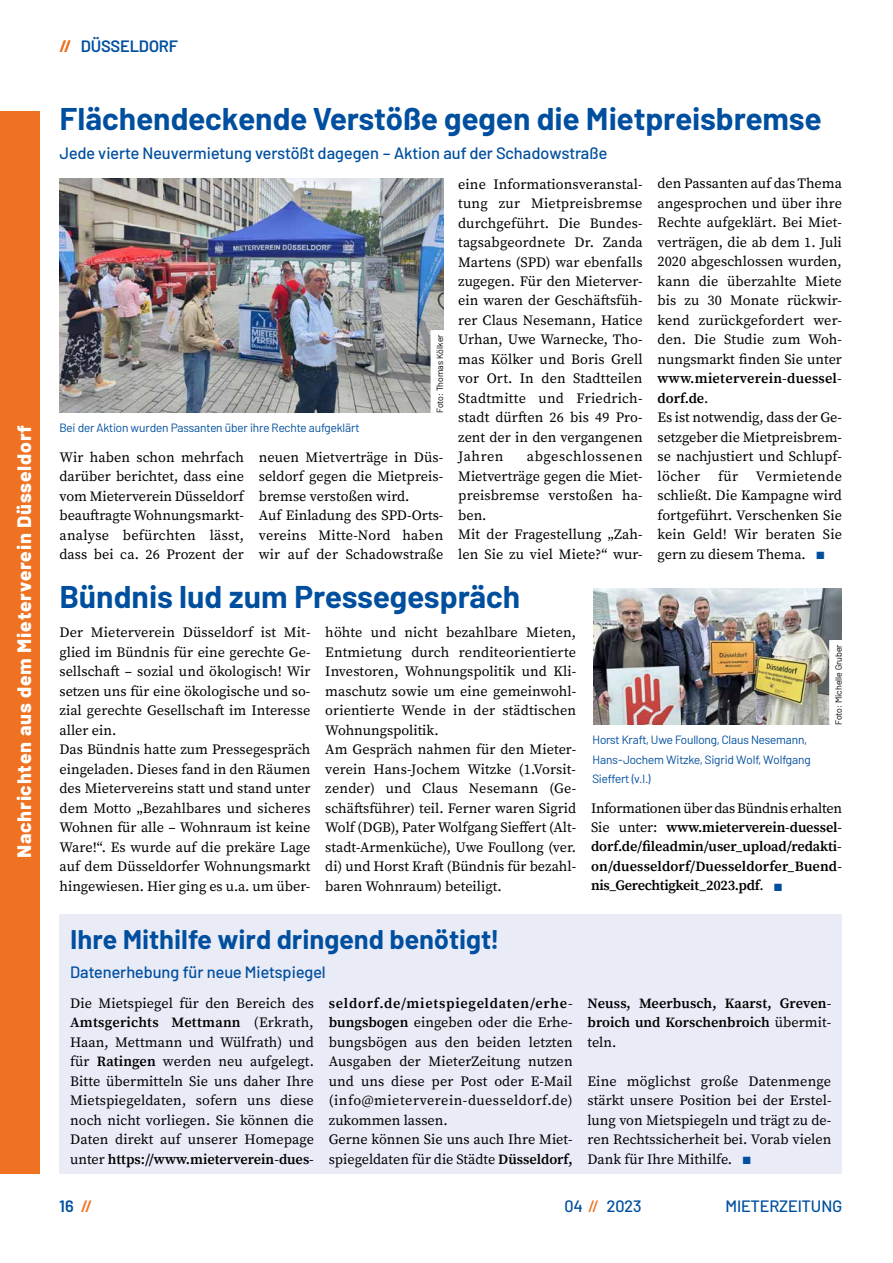
<style>
.page{position:relative;width:893px;height:1263px;background:#fff}
.page>*{position:absolute;margin:0;border:0;box-sizing:border-box;transform-origin:0 0}
.t1{font:700 31.5px "Barlow";color:#004f9f}
.t2{font:700 27px "Barlow";color:#004f9f}
.t3{font:800 19.5px "Barlow";letter-spacing:.04em;color:#fff}
.t4{font:500 16.5px "Barlow";color:#004f9f}
.t5{font:600 16.5px "Barlow";color:#004f9f}
.t6{font:14.25px/19.5px "Source Serif Pro";color:#000;text-align:justify}
.t7{font:600 14.25px/19.5px "Source Serif Pro";letter-spacing:.005em;color:#000;text-align:justify}
.t8{font:12px/19.5px "Barlow";letter-spacing:-.01em;color:#004f9f}
.t9{font:9px "Barlow";color:#000}
.s1{color:#ee7221}
.s2{font-weight:600}
.s3{color:#004f9f}
.s4{font-weight:400}
</style>
<div class="page">
<div style="left:0;top:111px;width:40px;height:1062px;background:#ee7221"></div>
<img style="left:60px;top:179px;width:383px;height:234px">
<div style="left:431px;top:330px;width:15px;height:83px;background:#fff"></div>
<div style="left:60px;top:914px;width:782px;height:260px;background:#e9ebf7"></div>
<img style="left:594px;top:588px;width:248px;height:137px">
<div style="left:829px;top:640px;width:15px;height:85px;background:#fff"></div>
<h3 class="t3" style="left:10px;top:858px;width:434px;rotate:-90deg">Nachrichten aus dem Mieterverein Düsseldorf</h3>
<p class="t5" style="left:60px;top:34px;width:120px"><span class="s1">//</span> DÜSSELDORF</p>
<h1 class="t1" style="left:60px;top:95px;width:763px">Flächendeckende Verstöße gegen die Mietpreisbremse</h1>
<p class="t4" style="left:60px;top:141px;width:549px">Jede vierte Neuvermietung verstößt dagegen – Aktion auf der Schadowstraße</p>
<p class="t8" style="left:60px;top:417px;width:301px">Bei der Aktion wurden Passanten über ihre Rechte aufgeklärt</p>
<p class="t9" style="left:434px;top:413px;width:80px;rotate:-90deg">Foto: Thomas Kölker</p>
<p class="t6" style="left:60px;top:447px;width:186px">Wir haben schon mehrfach darüber berichtet, dass eine vom Mieterverein Düsseldorf beauftragte Wohnungsmarkt&shy;analyse befürchten lässt, dass bei ca. 26 Prozent der</p>
<p class="t6" style="left:259px;top:447px;width:186px;text-align:left">neuen Mietverträge in Düs&shy;seldorf gegen die Mietpreis&shy;bremse verstoßen wird.<br>Auf Einladung des SPD-Orts&shy;vereins Mitte-Nord haben wir auf der Schadowstraße</p>
<p class="t6" style="left:458px;top:174px;width:186px">eine Informationsveranstal&shy;tung zur Mietpreisbremse durchgeführt. Die Bundes&shy;tagsabgeordnete Dr. Zanda Martens (SPD) war ebenfalls zugegen. Für den Mieterver&shy;ein waren der Geschäftsfüh&shy;rer Claus Nesemann, Hatice Urhan, Uwe Warnecke, Tho&shy;mas Kölker und Boris Grell vor Ort. In den Stadtteilen Stadtmitte und Friedrich&shy;stadt dürften 26 bis 49 Pro&shy;zent der in den vergangenen Jahren</p>
<p class="t6" style="left:458px;top:447px;width:186px;text-align:left;text-indent:69px">abgeschlossenen<br>Mietverträge gegen die Miet&shy;preisbremse verstoßen ha&shy;ben.<br>Mit der Fragestellung „Zah&shy;len Sie zu viel Miete?“ wur-</p>
<p class="t6" style="left:657px;top:174px;width:186px">den Passanten auf das Thema angesprochen und über ihre Rechte aufgeklärt. Bei Miet&shy;verträgen, die ab dem 1. Juli 2020 abgeschlossen wurden, kann die überzahlte Miete bis zu 30 Monate rückwir&shy;kend zurückgefordert wer&shy;den. Die Studie zum Woh&shy;nungsmarkt finden Sie unter</p>
<p class="t6" style="left:657px;top:369px;width:186px;text-align:left"><span class="s2">www.mieterverein-duessel&shy;dorf.de</span>.<br>Es ist notwendig, dass der Ge&shy;setzgeber die Mietpreisbrem&shy;se nachjustiert und Schlupf&shy;löcher</p>
<p class="t6" style="left:657px;top:466px;width:186px;text-indent:61px">für Vermietende schließt. Die Kampagne wird fortgeführt. Verschenken Sie kein Geld! Wir beraten Sie gern zu diesem Thema. <span class="s3">■</span></p>
<h1 class="t1" style="left:60px;top:573px;width:462px">Bündnis lud zum Pressegespräch</h1>
<p class="t6" style="left:60px;top:623px;width:253px;text-align:left">Der Mieterverein Düsseldorf ist Mit&shy;glied im Bündnis für eine gerechte Ge&shy;sellschaft – sozial und ökologisch! Wir setzen uns für eine ökologische und so&shy;zial gerechte Gesellschaft im Interesse aller ein.<br>Das Bündnis hatte zum Pressegespräch eingeladen. Dieses fand in den Räumen des Mietervereins statt und stand unter dem Motto „Bezahlbares und sicheres Wohnen für alle – Wohnraum ist keine Ware!“. Es wurde auf die prekäre Lage auf dem Düsseldorfer Wohnungsmarkt hingewiesen. Hier ging es u.a. um über-</p>
<p class="t6" style="left:325px;top:622px;width:252px;text-align:left">höhte und nicht bezahlbare Mieten, Entmietung durch renditeorientierte Investoren, Wohnungspolitik und Kli&shy;maschutz sowie um eine gemeinwohl&shy;orientierte Wende in der städtischen Wohnungspolitik.<br>Am Gespräch nahmen für den Mieter&shy;verein Hans-Jochem Witzke (1.Vorsit&shy;zender) und Claus Nesemann (Ge&shy;schäftsführer) teil. Ferner waren Sigrid Wolf (DGB), Pater Wolfgang Sieffert (Alt&shy;stadt-Armenküche), Uwe Foullong (ver. di) und Horst Kraft (Bündnis für bezahl&shy;baren Wohnraum) beteiligt.</p>
<p class="t8" style="left:592px;top:729px;width:220px">Horst Kraft, Uwe Foullong, Claus Nesemann,<br>Hans-Jochem Witzke, Sigrid Wolf, Wolfgang<br>Sieffert (v.l.)</p>
<p class="t9" style="left:832px;top:725px;width:82px;rotate:-90deg">Foto: Michelle Gruber</p>
<p class="t7" style="left:591px;top:798px;width:252px"><span class="s4">Informationen über das Bündnis erhalten Sie unter:</span> www.mieterverein-duessel&shy;dorf.de/fileadmin/user_upload/redakti&shy;on/duesseldorf/Duesseldorfer_Buend&shy;nis_Gerechtigkeit_2023.pdf<span class="s4">.</span> <span class="s3">■</span></p>
<h2 class="t2" style="left:70px;top:919px;width:430px">Ihre Mithilfe wird dringend benötigt!</h2>
<p class="t4" style="left:70px;top:960px;width:257px">Datenerhebung für neue Mietspiegel</p>
<p class="t6" style="left:70px;top:993px;width:245px">Die Mietspiegel für den Bereich des <span class="s2">Amtsgerichts Mettmann</span> (Erkrath, Haan, Mettmann und Wülfrath) und für <span class="s2">Ratingen</span> werden neu aufgelegt.<br>Bitte übermitteln Sie uns daher Ihre Mietspiegeldaten, sofern uns diese noch nicht vorliegen. Sie können die Daten direkt auf unserer Homepage unter <span class="s2">https://www.mieterverein-dues-</span></p>
<p class="t6" style="left:329px;top:993px;width:245px;text-align:left"><span class="s2">seldorf.de/mietspiegeldaten/erhe&shy;bungsbogen</span> eingeben oder die Erhe&shy;bungsbögen aus den beiden letzten Ausgaben der MieterZeitung nutzen und uns diese per Post oder E-Mail (info@mieterverein-duesseldorf.de) zukommen lassen.<br>Gerne können Sie uns auch Ihre Miet&shy;spiegeldaten für die Städte <span class="s2">Düsseldorf,</span></p>
<p class="t7" style="left:587px;top:994px;width:245px">Neuss, Meerbusch, Kaarst, Greven&shy;broich und Korschenbroich <span class="s4">übermit&shy;teln.</span></p>
<p class="t6" style="left:587px;top:1071px;width:245px">Eine möglichst große Datenmenge stärkt unsere Position bei der Erstel&shy;lung von Mietspiegeln und trägt zu de&shy;ren Rechtssicherheit bei. Vorab vielen Dank für Ihre Mithilfe. <span class="s3">■</span></p>
<p class="t5" style="left:60px;top:1193px;width:34px">16 <span class="s1">//</span></p>
<p class="t4" style="left:565px;top:1194px;width:78px">04 <span class="s1">//</span> 2023</p>
<p class="t4" style="left:725px;top:1194px;width:118px">MIETERZEITUNG</p>
</div>
